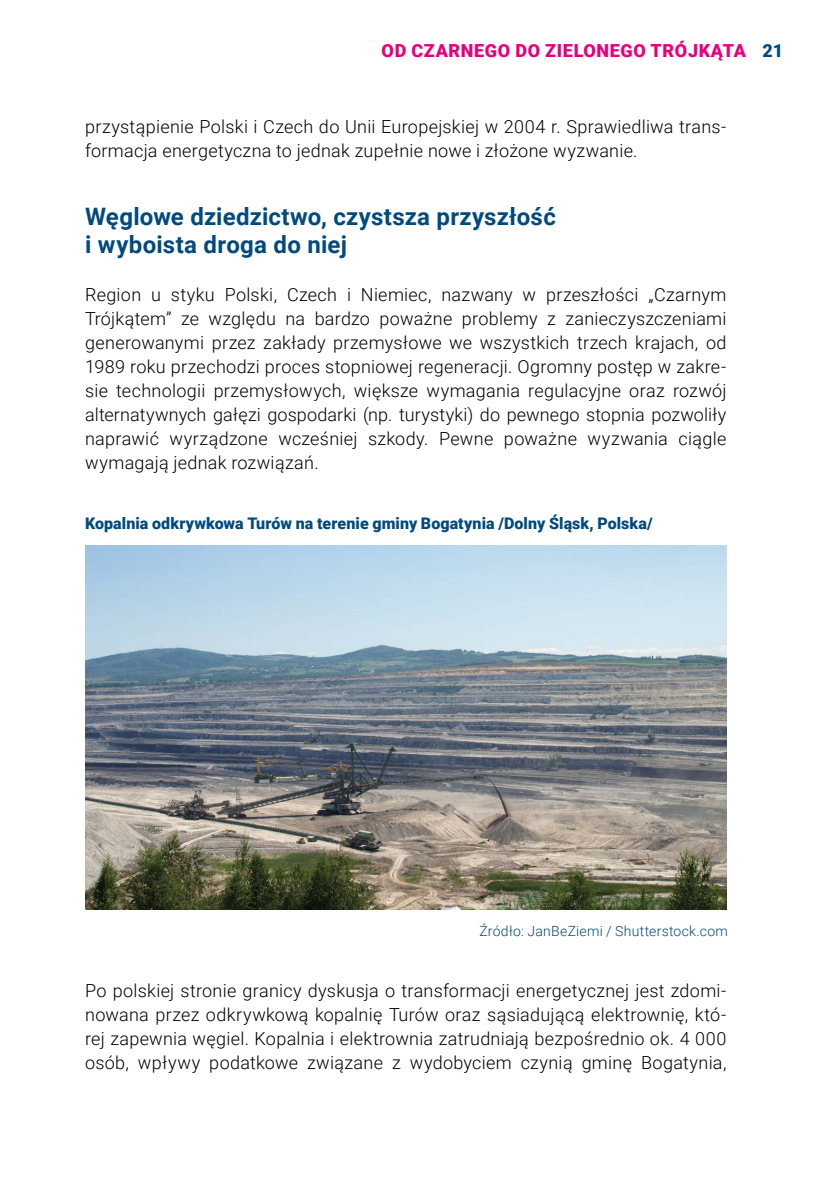
<style>
.page{position:relative;width:840px;height:1191px;background:#fff}
.page>*{position:absolute;margin:0;border:0;box-sizing:border-box;transform-origin:0 0}
.t1{font:700 24px/28px "Roboto";letter-spacing:.01em;color:#004a7f}
.t2{font:300 18px/24px "Roboto";letter-spacing:.015em;color:#000;text-align:justify}
.t3{font:900 18px "Roboto";letter-spacing:.035em;color:#e6007d}
.t4{font:900 18px "Roboto";color:#004a7f}
.t5{font:900 16px "Roboto";letter-spacing:.005em;color:#004a7f}
.t6{font:300 14px "Roboto";letter-spacing:.02em;color:#004a7f}
</style>
<div class="page">
<img style="left:85px;top:545px;width:641px;height:364px">
<p class="t3" style="left:381px;top:38px;width:365px">OD CZARNEGO DO ZIELONEGO TRÓJKĄTA</p>
<p class="t4" style="left:762px;top:38px;width:22px">21</p>
<p class="t2" style="left:85px;top:114px;width:642px">przystąpienie Polski i Czech do Unii Europejskiej w 2004 r. Sprawiedliwa trans&shy;formacja energetyczna to jednak zupełnie nowe i złożone wyzwanie.</p>
<h1 class="t1" style="left:85px;top:202px;width:472px">Węglowe dziedzictwo, czystsza przyszłość i wyboista droga do niej</h1>
<p class="t2" style="left:85px;top:282px;width:642px">Region u styku Polski, Czech i Niemiec, nazwany w przeszłości „Czarnym Trójkątem” ze względu na bardzo poważne problemy z zanieczyszczeniami generowanymi przez zakłady przemysłowe we wszystkich trzech krajach, od 1989 roku przechodzi proces stopniowej regeneracji. Ogromny postęp w zakre&shy;sie technologii przemysłowych, większe wymagania regulacyjne oraz rozwój alternatywnych gałęzi gospodarki (np. turystyki) do pewnego stopnia pozwoliły naprawić wyrządzone wcześniej szkody. Pewne poważne wyzwania ciągle wymagają jednak rozwiązań.</p>
<p class="t5" style="left:85px;top:512px;width:569px">Kopalnia odkrywkowa Turów na terenie gminy Bogatynia /Dolny Śląsk, Polska/</p>
<p class="t6" style="left:479px;top:921px;width:250px">Źródło: JanBeZiemi / Shutterstock.com</p>
<p class="t2" style="left:85px;top:978px;width:642px">Po polskiej stronie granicy dyskusja o transformacji energetycznej jest zdomi&shy;nowana przez odkrywkową kopalnię Turów oraz sąsiadującą elektrownię, któ&shy;rej zapewnia węgiel. Kopalnia i elektrownia zatrudniają bezpośrednio ok. 4 000 osób, wpływy podatkowe związane z wydobyciem czynią gminę Bogatynia,</p>
</div>
